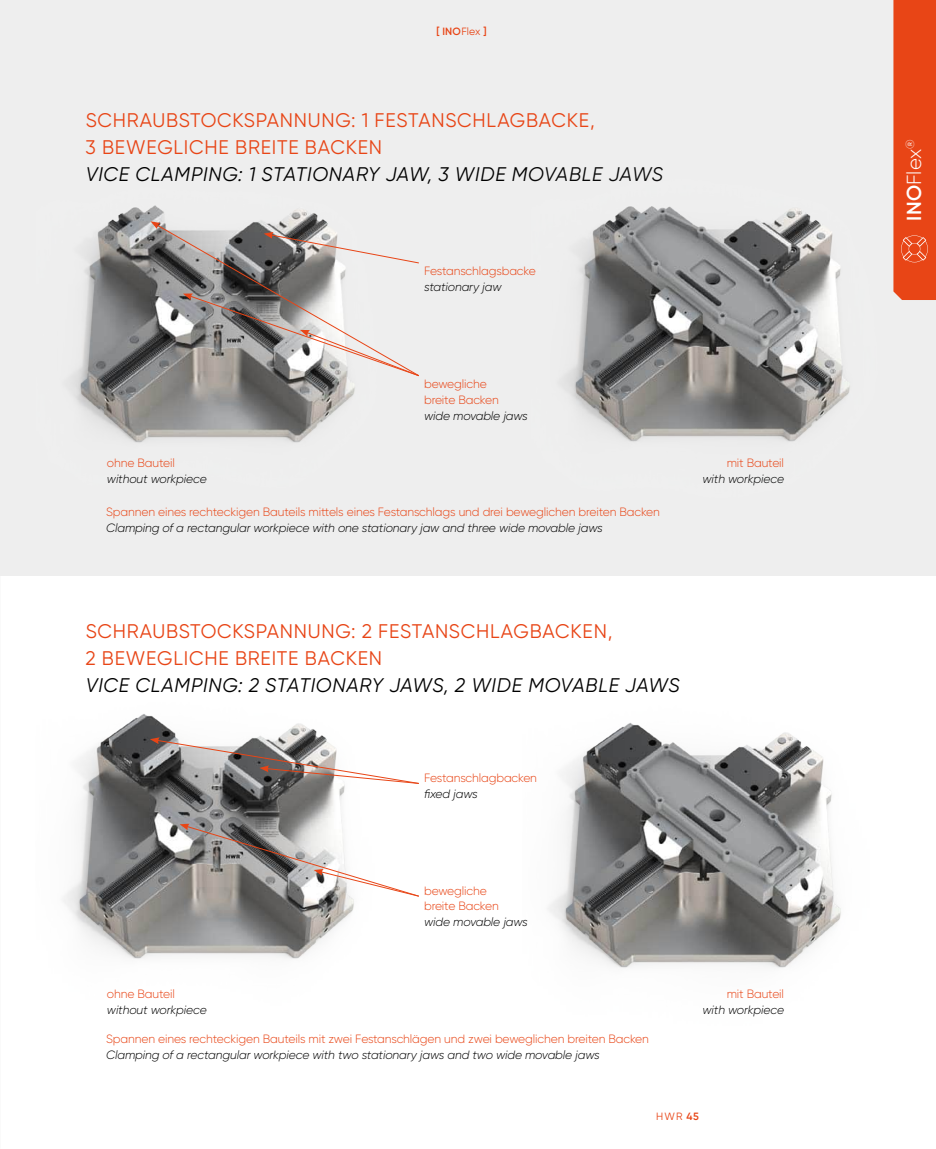
<style>
.page{position:relative;width:936px;height:1149px;background:#fff}
.page>*{position:absolute;margin:0;border:0;box-sizing:border-box;transform-origin:0 0}
.t1{font:300 20.25px "Gilroy";color:#fff}
.t2{font:19.65px/27px "Gilroy";letter-spacing:.04em;color:#e84516}
.t3{font:italic 19.65px "Gilroy";letter-spacing:.04em;color:#000}
.t4{font:300 12px/15.8px "Gilroy";letter-spacing:-.01em;color:#e84516}
.t5{font:italic 300 12px "Gilroy";letter-spacing:-.01em;color:#000}
.t6{font:600 10.5px "Gilroy";color:#e84516}
.t7{font:10.5px "Gilroy";color:#e84516}
.s1{font-weight:400}
.s2{font-weight:600}
</style>
<div class="page">
<div style="left:0;top:0;width:935px;height:575px;background:#eee"></div>
<svg style="left:893px;top:0;width:42px;height:300px;background:#e84c1f"></svg>
<img style="left:63px;top:714px;width:291px;height:245px">
<img style="left:547px;top:723px;width:294px;height:245px">
<img style="left:71px;top:205px;width:284px;height:238px">
<img style="left:564px;top:206px;width:286px;height:236px">
<svg style="left:150px;top:221px;width:269px;height:155px"></svg>
<svg style="left:150px;top:737px;width:269px;height:47px"></svg>
<svg style="left:180px;top:823px;width:239px;height:73px"></svg>
<p class="t6" style="left:436px;top:25px;width:51px">[ INO<span class="s1">Flex</span> ]</p>
<h2 class="t2" style="left:86px;top:107px;width:510px">SCHRAUBSTOCKSPANNUNG: 1 FESTANSCHLAGBACKE,<br>3 BEWEGLICHE BREITE BACKEN</h2>
<h2 class="t3" style="left:86px;top:163px;width:579px">VICE CLAMPING: 1 STATIONARY JAW, 3 WIDE MOVABLE JAWS</h2>
<p class="t4" style="left:424px;top:263px;width:113px">Festanschlagsbacke</p>
<p class="t5" style="left:424px;top:280px;width:79px">stationary jaw</p>
<p class="t4" style="left:107px;top:455px;width:69px">ohne Bauteil</p>
<p class="t5" style="left:107px;top:471px;width:101px">without workpiece</p>
<p class="t4" style="left:424px;top:376px;width:76px">bewegliche breite Backen</p>
<p class="t5" style="left:424px;top:408px;width:105px">wide movable jaws</p>
<p class="t4" style="left:106px;top:504px;width:555px">Spannen eines rechteckigen Bauteils mittels eines Festanschlags und drei beweglichen breiten Backen</p>
<p class="t5" style="left:106px;top:521px;width:498px">Clamping of a rectangular workpiece with one stationary jaw and three wide movable jaws</p>
<p class="t4" style="left:726px;top:455px;width:59px">mit Bauteil</p>
<p class="t5" style="left:702px;top:471px;width:83px">with workpiece</p>
<h2 class="t2" style="left:86px;top:617px;width:528px">SCHRAUBSTOCKSPANNUNG: 2 FESTANSCHLAGBACKEN,<br>2 BEWEGLICHE BREITE BACKEN</h2>
<h2 class="t3" style="left:86px;top:673px;width:595px">VICE CLAMPING: 2 STATIONARY JAWS, 2 WIDE MOVABLE JAWS</h2>
<p class="t4" style="left:424px;top:770px;width:114px">Festanschlagbacken</p>
<p class="t5" style="left:424px;top:786px;width:55px">fixed jaws</p>
<p class="t4" style="left:107px;top:986px;width:69px">ohne Bauteil</p>
<p class="t5" style="left:107px;top:1002px;width:101px">without workpiece</p>
<p class="t4" style="left:424px;top:882px;width:76px">bewegliche breite Backen</p>
<p class="t5" style="left:424px;top:915px;width:105px">wide movable jaws</p>
<p class="t4" style="left:106px;top:1031px;width:544px">Spannen eines rechteckigen Bauteils mit zwei Festanschlägen und zwei beweglichen breiten Backen</p>
<p class="t5" style="left:106px;top:1047px;width:495px">Clamping of a rectangular workpiece with two stationary jaws and two wide movable jaws</p>
<p class="t4" style="left:726px;top:986px;width:59px">mit Bauteil</p>
<p class="t5" style="left:702px;top:1002px;width:83px">with workpiece</p>
<p class="t7" style="left:656px;top:1110px;width:44px">HWR <span class="s2">45</span></p>
<h1 class="t1" style="left:902px;top:220px;width:83px;rotate:-90deg"><span class="s2">INO</span>Flex<sup>®</sup></h1>
</div>
